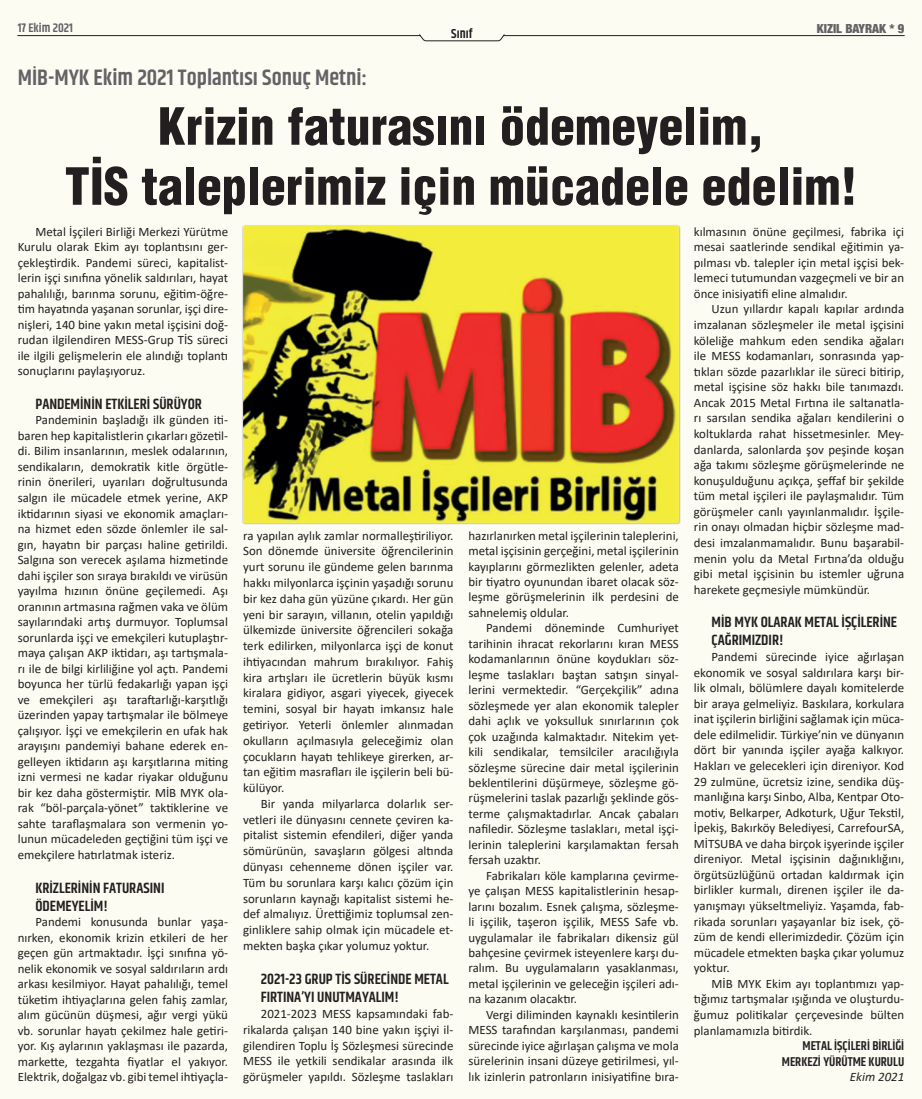
<style>
.page{position:relative;width:922px;height:1099px;background:#fff}
.page>*{position:absolute;margin:0;border:0;box-sizing:border-box;transform-origin:0 0}
.ana_başlık{font:900 condensed 50px/60px "Helvetica";color:#231f20;text-align:center}
.üst_başlık{font:600 22.5px "Khand";color:#636366}
.ara_başlık{font:600 15px/18px "Khand";color:#231f20}
.t1{font:600 13.12px "Khand";color:#231f20}
.t2{font:12.88px/15.5px "Calibri";color:#231f20;text-align:justify}
.alt_imza{font:600 12.88px/15.5px "Khand";color:#231f20;text-align:right}
.t3{font:italic 12.88px "Calibri";color:#231f20}
.t4{font:900 condensed 12.5px "Helvetica Neue";color:#636366}
.t5{font:600 12.5px "Khand";color:#636366}
</style>
<div class="page">
<div style="left:0;top:0;width:921px;height:1098px;background:#fdfcf3"></div>
<hr style="left:18px;top:35px;width:402px;height:1px;background:#231f20">
<hr style="left:503px;top:35px;width:400px;height:1px;background:#231f20">
<svg style="left:419px;top:34px;width:85px;height:7px"></svg>
<img style="left:243px;top:226px;width:435px;height:297px">
<p class="t5" style="left:18px;top:20px;width:57px">17 Ekim 2021</p>
<p class="t4" style="left:816px;top:20px;width:89px">KIZIL BAYRAK * 9</p>
<p class="t1" style="left:451px;top:25px;width:23px">Sınıf</p>
<p class="üst_başlık" style="left:18px;top:62px;width:350px">MİB-MYK Ekim 2021 Toplantısı Sonuç Metni:</p>
<p class="ana_başlık" style="left:65px;top:96px;width:793px">Krizin faturasını ödemeyelim,<br>TİS taleplerimiz için mücadele edelim!</p>
<p class="t2" style="left:18px;top:223px;width:212px;text-indent:18px">Metal İşçileri Birliği Merkezi Yürütme Kurulu olarak Ekim ayı toplantısını ger&shy;çekleştirdik. Pandemi süreci, kapitalist&shy;lerin işçi sınıfına yönelik saldırıları, hayat pahalılığı, barınma sorunu, eğitim-öğre&shy;tim hayatında yaşanan sorunlar, işçi dire&shy;nişleri, 140 bine yakın metal işçisini doğ&shy;rudan ilgilendiren MESS-Grup TİS süreci ile ilgili gelişmelerin ele alındığı toplantı sonuçlarını paylaşıyoruz.</p>
<p class="ara_başlık" style="left:35px;top:396px;width:168px">PANDEMININ ETKILERI SÜRÜYOR</p>
<p class="t2" style="left:18px;top:412px;width:212px;text-indent:18px">Pandeminin başladığı ilk günden iti&shy;baren hep kapitalistlerin çıkarları gözetil&shy;di. Bilim insanlarının, meslek odalarının, sendikaların, demokratik kitle örgütle&shy;rinin önerileri, uyarıları doğrultusunda salgın ile mücadele etmek yerine, AKP iktidarının siyasi ve ekonomik amaçları&shy;na hizmet eden sözde önlemler ile sal&shy;gın, hayatın bir parçası haline getirildi.<br>Salgına son verecek aşılama hizmetinde dahi işçiler son sıraya bırakıldı ve virüsün yayılma hızının önüne geçilemedi. Aşı oranının artmasına rağmen vaka ve ölüm sayılarındaki artış durmuyor. Toplumsal sorunlarda işçi ve emekçileri kutuplaştır&shy;maya çalışan AKP iktidarı, aşı tartışmala&shy;rı ile de bilgi kirliliğine yol açtı. Pandemi boyunca her türlü fedakarlığı yapan işçi ve emekçileri aşı taraftarlığı-karşıtlığı üzerinden yapay tartışmalar ile bölmeye çalışıyor. İşçi ve emekçilerin en ufak hak arayışını pandemiyi bahane ederek en&shy;gelleyen iktidarın aşı karşıtlarına miting izni vermesi ne kadar riyakar olduğunu bir kez daha göstermiştir. MİB MYK ola&shy;rak “böl-parçala-yönet” taktiklerine ve sahte taraflaşmalara son vermenin yo&shy;lunun mücadeleden geçtiğini tüm işçi ve emekçilere hatırlatmak isteriz.</p>
<p class="ara_başlık" style="left:35px;top:879px;width:130px">KRIZLERININ FATURASINI<br>ÖDEMEYELIM!</p>
<p class="t2" style="left:18px;top:913px;width:212px;text-indent:18px">Pandemi konusunda bunlar yaşa&shy;nırken, ekonomik krizin etkileri de her geçen gün artmaktadır. İşçi sınıfına yö&shy;nelik ekonomik ve sosyal saldırıların ardı arkası kesilmiyor. Hayat pahalılığı, temel tüketim ihtiyaçlarına gelen fahiş zamlar, alım gücünün düşmesi, ağır vergi yükü vb. sorunlar hayatı çekilmez hale getiri&shy;yor. Kış aylarının yaklaşması ile pazarda, markette, tezgahta fiyatlar el yakıyor.<br>Elektrik, doğalgaz vb. gibi temel ihtiyaçla-</p>
<p class="t2" style="left:693px;top:223px;width:212px">kılmasının önüne geçilmesi, fabrika içi mesai saatlerinde sendikal eğitimin ya&shy;pılması vb. talepler için metal işçisi bek&shy;lemeci tutumundan vazgeçmeli ve bir an önce inisiyatifi eline almalıdır.</p>
<p class="t2" style="left:693px;top:301px;width:212px;text-indent:18px">Uzun yıllardır kapalı kapılar ardında imzalanan sözleşmeler ile metal işçisini köleliğe mahkum eden sendika ağaları ile MESS kodamanları, sonrasında yap&shy;tıkları sözde pazarlıklar ile süreci bitirip, metal işçisine söz hakkı bile tanımazdı.<br>Ancak 2015 Metal Fırtına ile saltanatla&shy;rı sarsılan sendika ağaları kendilerini o koltuklarda rahat hissetmesinler. Mey&shy;danlarda, salonlarda şov peşinde koşan ağa takımı sözleşme görüşmelerinde ne konuşulduğunu açıkça, şeffaf bir şekilde tüm metal işçileri ile paylaşmalıdır. Tüm görüşmeler canlı yayınlanmalıdır. İşçile&shy;rin onayı olmadan hiçbir sözleşme mad&shy;desi imzalanmamalıdır. Bunu başarabil&shy;menin yolu da Metal Fırtına’da olduğu gibi metal işçisinin bu istemler uğruna harekete geçmesiyle mümkündür.</p>
<p class="ara_başlık" style="left:711px;top:614px;width:187px">MİB MYK OLARAK METAL IŞÇILERINE<br>ÇAĞRIMIZDIR!</p>
<p class="t2" style="left:693px;top:648px;width:212px;text-indent:18px">Pandemi sürecinde iyice ağırlaşan ekonomik ve sosyal saldırılara karşı bir&shy;lik olmalı, bölümlere dayalı komitelerde bir araya gelmeliyiz. Baskılara, korkulara inat işçilerin birliğini sağlamak için müca&shy;dele edilmelidir. Türkiye’nin ve dünyanın dört bir yanında işçiler ayağa kalkıyor.<br>Hakları ve gelecekleri için direniyor. Kod 29 zulmüne, ücretsiz izine, sendika düş&shy;manlığına karşı Sinbo, Alba, Kentpar Oto&shy;motiv, Belkarper, Adkoturk, Uğur Tekstil, İpekiş, Bakırköy Belediyesi, CarrefourSA, MİTSUBA ve daha birçok işyerinde işçiler direniyor. Metal işçisinin dağınıklığını, örgütsüzlüğünü ortadan kaldırmak için birlikler kurmalı, direnen işçiler ile da&shy;yanışmayı yükseltmeliyiz. Yaşamda, fab&shy;rikada sorunları yaşayanlar biz isek, çö&shy;züm de kendi ellerimizdedir. Çözüm için mücadele etmekten başka çıkar yolumuz yoktur.</p>
<p class="t2" style="left:693px;top:975px;width:212px;text-indent:18px">MİB MYK Ekim ayı toplantımızı yap&shy;tığımız tartışmalar ışığında ve oluşturdu&shy;ğumuz politikalar çerçevesinde bülten planlamamızla bitirdik.</p>
<p class="alt_imza" style="left:781px;top:1038px;width:124px">METAL İŞÇILERI BIRLIĞI<br>MERKEZI YÜRÜTME KURULU</p>
<p class="t3" style="left:849px;top:1067px;width:56px">Ekim 2021</p>
<p class="t2" style="left:243px;top:527px;width:212px">ra yapılan aylık zamlar normalleştiriliyor.<br>Son dönemde üniversite öğrencilerinin yurt sorunu ile gündeme gelen barınma hakkı milyonlarca işçinin yaşadığı sorunu bir kez daha gün yüzüne çıkardı. Her gün yeni bir sarayın, villanın, otelin yapıldığı ülkemizde üniversite öğrencileri sokağa terk edilirken, milyonlarca işçi de konut ihtiyacından mahrum bırakılıyor. Fahiş kira artışları ile ücretlerin büyük kısmı kiralara gidiyor, asgari yiyecek, giyecek temini, sosyal bir hayatı imkansız hale getiriyor. Yeterli önlemler alınmadan okulların açılmasıyla geleceğimiz olan çocukların hayatı tehlikeye girerken, ar&shy;tan eğitim masrafları ile işçilerin beli bü&shy;külüyor.</p>
<p class="t2" style="left:243px;top:795px;width:212px;text-indent:18px">Bir yanda milyarlarca dolarlık ser&shy;vetleri ile dünyasını cennete çeviren ka&shy;pitalist sistemin efendileri, diğer yanda sömürünün, savaşların gölgesi altında dünyası cehenneme dönen işçiler var.<br>Tüm bu sorunlara karşı kalıcı çözüm için sorunların kaynağı kapitalist sistemi he&shy;def almalıyız. Ürettiğimiz toplumsal zen&shy;ginliklere sahip olmak için mücadele et&shy;mekten başka çıkar yolumuz yoktur.</p>
<p class="ara_başlık" style="left:261px;top:970px;width:189px;line-height:18.4px">2021-23 GRUP TİS SÜRECINDE METAL<br>FIRTINA’YI UNUTMAYALIM!</p>
<p class="t2" style="left:243px;top:1005px;width:212px;text-indent:18px">2021-2023 MESS kapsamındaki fab&shy;rikalarda çalışan 140 bine yakın işçiyi il&shy;gilendiren Toplu İş Sözleşmesi sürecinde MESS ile yetkili sendikalar arasında ilk görüşmeler yapıldı. Sözleşme taslakları</p>
<p class="t2" style="left:468px;top:527px;width:212px">hazırlanırken metal işçilerinin taleplerini, metal işçisinin gerçeğini, metal işçilerinin kayıplarını görmezlikten gelenler, adeta bir tiyatro oyunundan ibaret olacak söz&shy;leşme görüşmelerinin ilk perdesini de sahnelemiş oldular.</p>
<p class="t2" style="left:468px;top:620px;width:212px;text-indent:18px">Pandemi döneminde Cumhuriyet tarihinin ihracat rekorlarını kıran MESS kodamanlarının önüne koydukları söz&shy;leşme taslakları baştan satışın sinyal&shy;lerini vermektedir. “Gerçekçilik” adına sözleşmede yer alan ekonomik talepler dahi açlık ve yoksulluk sınırlarının çok çok uzağında kalmaktadır. Nitekim yet&shy;kili sendikalar, temsilciler aracılığıyla sözleşme sürecine dair metal işçilerinin beklentilerini düşürmeye, sözleşme gö&shy;rüşmelerini taslak pazarlığı şeklinde gös&shy;terme çalışmaktadırlar. Ancak çabaları nafiledir. Sözleşme taslakları, metal işçi&shy;lerinin taleplerini karşılamaktan fersah fersah uzaktır.</p>
<p class="t2" style="left:468px;top:867px;width:212px;text-indent:18px">Fabrikaları köle kamplarına çevirme&shy;ye çalışan MESS kapitalistlerinin hesap&shy;larını bozalım. Esnek çalışma, sözleşme&shy;li işçilik, taşeron işçilik, MESS Safe vb. uygulamalar ile fabrikaları dikensiz gül bahçesine çevirmek isteyenlere karşı du&shy;ralım. Bu uygulamaların yasaklanması, metal işçilerinin ve geleceğin işçileri adı&shy;na kazanım olacaktır.</p>
<p class="t2" style="left:468px;top:1006px;width:212px;text-indent:18px">Vergi diliminden kaynaklı kesintilerin MESS tarafından karşılanması, pandemi sürecinde iyice ağırlaşan çalışma ve mola sürelerinin insani düzeye getirilmesi, yıl&shy;lık izinlerin patronların inisiyatifine bıra-</p>
</div>
